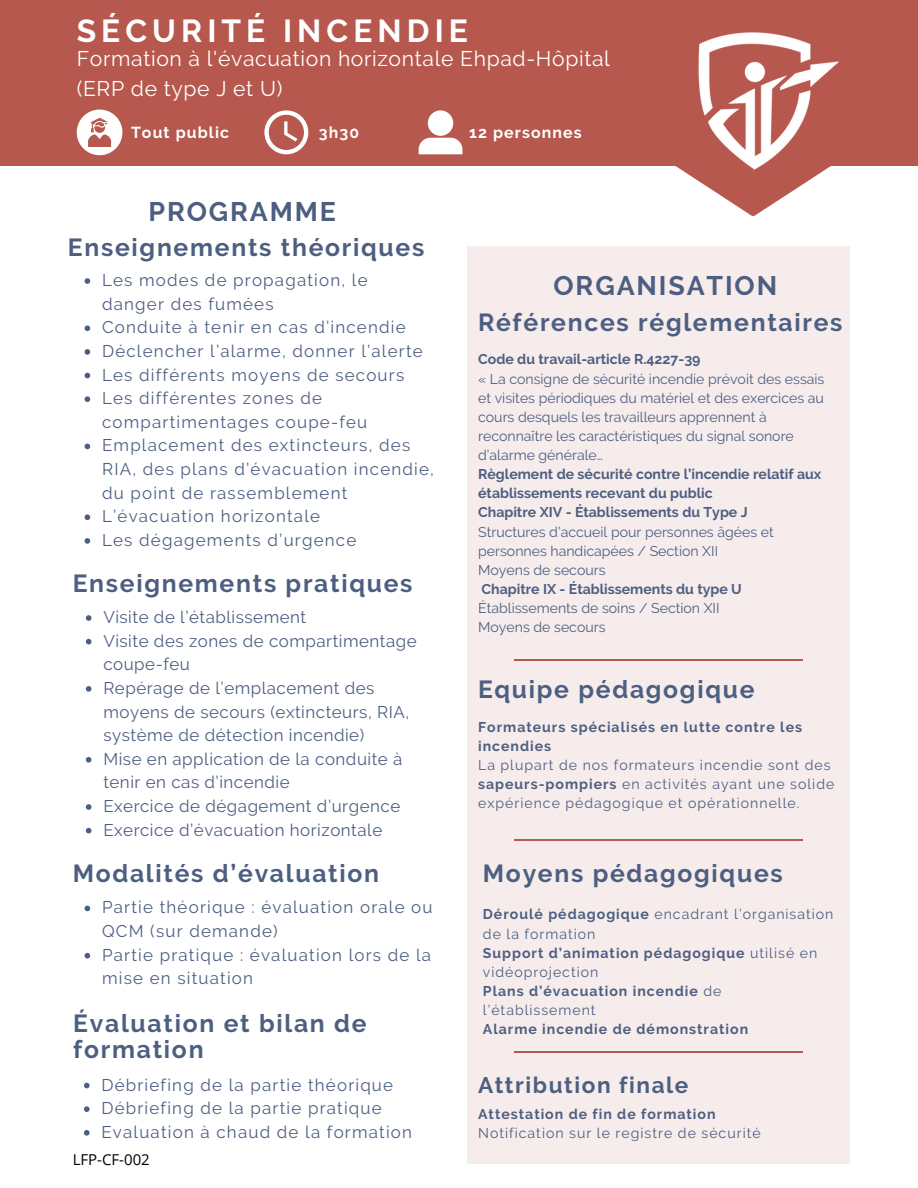
<style>
.page{position:relative;width:918px;height:1188px;background:#fff}
.page>*{position:absolute;margin:0;border:0;box-sizing:border-box;transform-origin:0 0}
.t1{font:700 31.8px "Raleway";letter-spacing:.16em;color:#fff}
.t2{font:700 26.85px "Raleway";letter-spacing:.07em;color:#4d5f81}
.t3{font:700 24.75px/25.8px "Raleway";letter-spacing:.07em;color:#4d5f81}
.t4{font:700 22.5px "Raleway";letter-spacing:.07em;color:#4d5f81}
.t5{font:21.15px/29.7px "Raleway";letter-spacing:.03em;color:#fff}
.t6{font:16.95px/23.7px "Raleway";letter-spacing:.07em;color:#4d5f81}
.t7{font:16.95px/23.7px "Raleway";letter-spacing:.03em;color:#4d5f81}
.t8{font:700 15.9px "Raleway";letter-spacing:.07em;color:#fff}
.t9{font:15px "Open Sans";color:#000}
.t10{font:14.1px/19.2px "Raleway";color:#4d5f81}
.t11{font:14.1px/19.2px "Raleway";letter-spacing:.07em;color:#4d5f81}
.t12{font:700 14.1px/19.2px "Raleway";letter-spacing:.07em;color:#4d5f81}
.t13{font:700 14.1px/19.2px "Raleway";color:#4d5f81}
.s1{font-weight:700}
.s2{font-weight:400}
</style>
<div class="page">
<div style="left:0;top:0;width:918px;height:165px;background:#b6584d"></div>
<svg style="left:672px;top:165px;width:133px;height:51px"></svg>
<svg style="left:264px;top:110px;width:44px;height:44px"></svg>
<svg style="left:419px;top:110px;width:43px;height:44px"></svg>
<svg style="left:77px;top:110px;width:45px;height:45px"></svg>
<hr style="left:752px;top:172px;width:2px;height:42px;background:#b6584d">
<div style="left:468px;top:247px;width:382px;height:917px;background:#f6ecec"></div>
<hr style="left:515px;top:659px;width:288px;height:2px;background:#b6584d">
<hr style="left:515px;top:840px;width:288px;height:1px;background:#b6584d">
<hr style="left:515px;top:1052px;width:288px;height:1px;background:#b6584d">
<svg style="left:86px;top:615px;width:5px;height:6px"></svg>
<svg style="left:86px;top:639px;width:5px;height:5px"></svg>
<svg style="left:86px;top:686px;width:5px;height:6px"></svg>
<svg style="left:86px;top:757px;width:5px;height:6px"></svg>
<svg style="left:86px;top:804px;width:5px;height:6px"></svg>
<svg style="left:86px;top:828px;width:5px;height:5px"></svg>
<svg style="left:84px;top:1083px;width:6px;height:5px"></svg>
<svg style="left:84px;top:1106px;width:6px;height:6px"></svg>
<svg style="left:84px;top:1130px;width:6px;height:6px"></svg>
<svg style="left:85px;top:278px;width:5px;height:6px"></svg>
<svg style="left:85px;top:325px;width:5px;height:6px"></svg>
<svg style="left:85px;top:349px;width:5px;height:6px"></svg>
<svg style="left:85px;top:373px;width:5px;height:5px"></svg>
<svg style="left:85px;top:396px;width:5px;height:6px"></svg>
<svg style="left:85px;top:444px;width:5px;height:5px"></svg>
<svg style="left:85px;top:514px;width:5px;height:6px"></svg>
<svg style="left:85px;top:538px;width:5px;height:6px"></svg>
<svg style="left:85px;top:906px;width:5px;height:5px"></svg>
<svg style="left:85px;top:953px;width:5px;height:5px"></svg>
<img style="left:682px;top:32px;width:163px;height:151px">
<p class="t1" style="left:77px;top:12px;width:393px">SÉCURITÉ INCENDIE</p>
<h6 class="t5" style="left:77px;top:44px;width:535px">Formation à l'évacuation horizontale Ehpad-Hôpital (ERP de type J et U)</h6>
<p class="t8" style="left:131px;top:123px;width:100px">Tout public</p>
<h1 class="t8" style="left:319px;top:123px;width:42px">3h30</h1>
<h5 class="t8" style="left:469px;top:123px;width:114px">12 personnes</h5>
<p class="t2" style="left:149px;top:195px;width:189px">PROGRAMME</p>
<p class="t3" style="left:68px;top:234px;width:358px">Enseignements théoriques</p>
<p class="t6" style="left:102px;top:268px;width:267px">Les modes de propagation, le danger des fumées</p>
<p class="t6" style="left:102px;top:316px;width:305px">Conduite à tenir en cas d’incendie</p>
<p class="t6" style="left:102px;top:339px;width:322px">Déclencher l’alarme, donner l’alerte</p>
<p class="t6" style="left:102px;top:363px;width:304px">Les différents moyens de secours</p>
<p class="t6" style="left:102px;top:386px;width:267px">Les différentes zones de compartimentages coupe-feu</p>
<p class="t6" style="left:102px;top:434px;width:333px">Emplacement des extincteurs, des<br>RIA, des plans d’évacuation incendie, du point de rassemblement</p>
<p class="t6" style="left:102px;top:505px;width:220px">L’évacuation horizontale</p>
<p class="t6" style="left:102px;top:528px;width:256px">Les dégagements d’urgence</p>
<p class="t3" style="left:73px;top:570px;width:341px">Enseignements pratiques</p>
<h3 class="t7" style="left:103px;top:605px;width:204px">Visite de l’établissement</h3>
<p class="t7" style="left:103px;top:629px;width:315px">Visite des zones de compartimentage coupe-feu</p>
<p class="t7" style="left:103px;top:676px;width:307px">Repérage de l’emplacement des moyens de secours (extincteurs, RIA, système de détection incendie)</p>
<h3 class="t7" style="left:103px;top:747px;width:301px">Mise en application de la conduite à tenir en cas d’incendie</h3>
<p class="t7" style="left:103px;top:794px;width:298px">Exercice de dégagement d’urgence</p>
<p class="t7" style="left:103px;top:818px;width:280px">Exercice d’évacuation horizontale</p>
<p class="t3" style="left:73px;top:860px;width:308px">Modalités d’évaluation</p>
<p class="t6" style="left:102px;top:896px;width:332px">Partie théorique : évaluation orale ou<br>QCM (sur demande)</p>
<p class="t6" style="left:102px;top:943px;width:331px">Partie pratique : évaluation lors de la mise en situation</p>
<h3 class="t3" style="left:73px;top:1011px;width:295px">Évaluation et bilan de formation</h3>
<p class="t6" style="left:101px;top:1073px;width:293px">Débriefing de la partie théorique</p>
<h2 class="t6" style="left:101px;top:1096px;width:282px">Débriefing de la partie pratique</h2>
<h3 class="t6" style="left:101px;top:1120px;width:312px">Evaluation à chaud de la formation</h3>
<h3 class="t9" style="left:73px;top:1149px;width:79px">LFP-CF-002</h3>
<p class="t2" style="left:554px;top:270px;width:225px">ORGANISATION</p>
<p class="t3" style="left:478px;top:309px;width:366px">Références réglementaires</p>
<p class="t13" style="left:478px;top:350px;width:224px">Code du travail-article R.4227-39</p>
<h6 class="t10" style="left:478px;top:369px;width:348px">« La consigne de sécurité incendie prévoit des essais et visites périodiques du matériel et des exercices au cours desquels les travailleurs apprennent à reconnaître les caractéristiques du signal sonore d’alarme générale…</h6>
<p class="t13" style="left:478px;top:465px;width:345px">Règlement de sécurité contre l’incendie relatif aux établissements recevant du public</p>
<h6 class="t13" style="left:478px;top:503px;width:271px">Chapitre XIV - Établissements du Type J</h6>
<p class="t10" style="left:478px;top:522px;width:297px">Structures d’accueil pour personnes âgées et personnes handicapées / Section XII</p>
<p class="t10" style="left:478px;top:560px;width:129px">Moyens de secours</p>
<h2 class="t13" style="left:482px;top:579px;width:262px">Chapitre IX - Établissements du type U</h2>
<h3 class="t10" style="left:478px;top:598px;width:243px">Établissements de soins / Section XII</h3>
<p class="t10" style="left:478px;top:618px;width:129px">Moyens de secours</p>
<p class="t3" style="left:478px;top:676px;width:278px">Equipe pédagogique</p>
<p class="t12" style="left:478px;top:717px;width:325px">Formateurs spécialisés en lutte contre les incendies</p>
<p class="t11" style="left:478px;top:755px;width:358px">La plupart de nos formateurs incendie sont des <span class="s1">sapeurs-pompiers</span> en activités ayant une solide expérience pédagogique et opérationnelle.</p>
<p class="t3" style="left:483px;top:860px;width:301px">Moyens pédagogiques</p>
<p class="t11" style="left:483px;top:905px;width:352px"><span class="s1">Déroulé pédagogique</span> encadrant l’organisation de la formation</p>
<h3 class="t12" style="left:483px;top:943px;width:336px">Support d’animation pédagogique <span class="s2">utilisé en vidéoprojection</span></h3>
<p class="t12" style="left:483px;top:981px;width:240px">Plans d’évacuation incendie <span class="s2">de l’établissement</span></p>
<p class="t12" style="left:483px;top:1020px;width:267px">Alarme incendie de démonstration</p>
<p class="t4" style="left:478px;top:1072px;width:212px">Attribution finale</p>
<p class="t12" style="left:478px;top:1104px;width:239px">Attestation de fin de formation</p>
<p class="t11" style="left:478px;top:1123px;width:284px">Notification sur le registre de sécurité</p>
</div>
